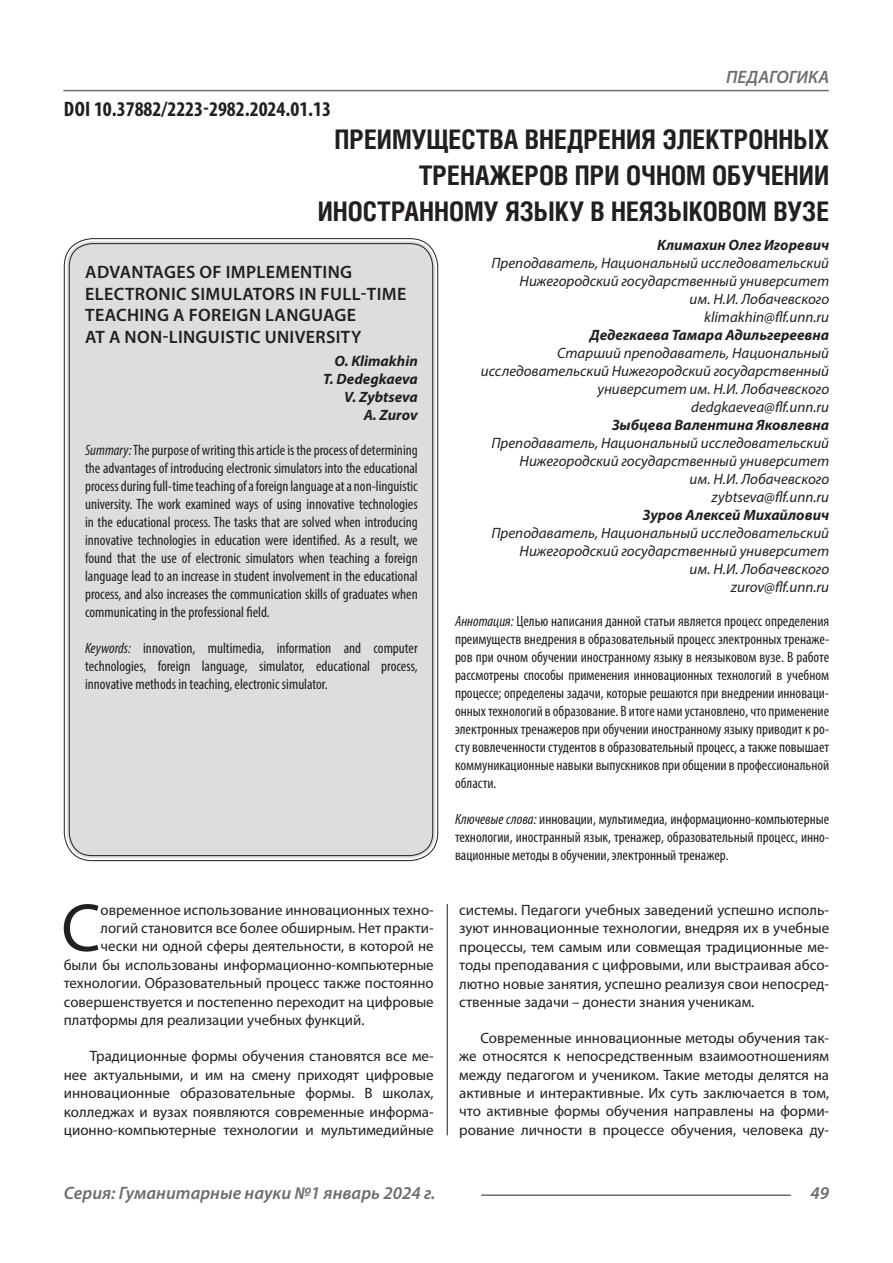
<style>
.page{position:relative;width:893px;height:1263px;background:#fff}
.page>*{position:absolute;margin:0;border:0;box-sizing:border-box;transform-origin:0 0}
.Статья_текст_первый{font:68.4px "Myriad Pro";color:#231f20}
.Статья_название{font:700 27px "Helios Cond C";color:#231f20}
.ДОИ{font:700 condensed 21px "Myriad Pro";color:#231f20}
.Статья_название_англ{font:600 18px/21.6px "Myriad Pro";letter-spacing:.02em;color:#231f20}
.t1{font:italic 600 18px "Myriad Pro";color:#6c6d70}
.Статья_аннотация_анг{font:condensed 15px/18px "Myriad Pro";color:#231f20;text-align:justify}
.Статья_текст{font:15px/18.5px "Myriad Pro";color:#231f20;text-align:justify}
.Статья_аннотация_тек{font:condensed 15px/18px "Myriad Pro";color:#231f20;text-align:justify}
.Статья_автор_инфо{font:italic 15px/18px "Myriad Pro";color:#231f20;text-align:right}
.Статья_текст_первый-2{font:15px "Myriad Pro";color:#231f20}
.Статья_автор_фио_рус{font:italic 700 15px "Myriad Pro";color:#231f20}
.Статья_автор_англ{font:italic 700 15px "Myriad Pro";color:#231f20}
.s1{font-style:italic}
</style>
<div class="page">
<hr style="left:447px;top:128px;width:1px;height:1007px;background:#231f20">
<hr style="left:63px;top:90px;width:766px;height:1px;background:#6c6d70">
<hr style="left:481px;top:1194px;width:310px;height:2px;background:#6c6d70">
<div style="left:441px;top:103px;width:10px;height:801px;background:#fff"></div>
<div style="left:67px;top:241px;width:368px;height:617px;background:#dcdddf;border-radius:26px"></div>
<p class="ДОИ" style="left:64px;top:96px;width:269px">DOI 10.37882/2223-2982.2024.01.13</p>
<p class="t1" style="left:726px;top:66px;width:104px">ПЕДАГОГИКА</p>
<p class="Статья_название" style="left:335px;top:124px;width:496px">ПРЕИМУЩЕСТВА ВНЕДРЕНИЯ ЭЛЕКТРОННЫХ</p>
<p class="Статья_название" style="left:419px;top:160px;width:412px">ТРЕНАЖЕРОВ ПРИ ОЧНОМ ОБУЧЕНИИ</p>
<p class="Статья_название" style="left:318px;top:196px;width:513px">ИНОСТРАННОМУ ЯЗЫКУ В НЕЯЗЫКОВОМ ВУЗЕ</p>
<p class="Статья_автор_фио_рус" style="left:657px;top:235px;width:174px">Климахин Олег Игоревич</p>
<p class="Статья_автор_инфо" style="left:491px;top:254px;width:339px">Преподаватель, Национальный исследовательский<br>Нижегородский государственный университет</p>
<p class="Статья_автор_инфо" style="left:690px;top:290px;width:141px">им. Н.И. Лобачевского</p>
<p class="Статья_автор_инфо" style="left:704px;top:308px;width:127px">klimakhin@flf.unn.ru</p>
<p class="Статья_автор_фио_рус" style="left:590px;top:325px;width:241px">Дедегкаева Тамара Адильгереевна</p>
<p class="Статья_автор_инфо" style="left:481px;top:344px;width:350px">Старший преподаватель, Национальный исследовательский Нижегородский государственный университет им. Н.И. Лобачевского</p>
<p class="Статья_автор_инфо" style="left:691px;top:398px;width:139px">dedgkaevea@flf.unn.ru</p>
<p class="Статья_автор_фио_рус" style="left:612px;top:415px;width:219px">Зыбцева Валентина Яковлевна</p>
<p class="Статья_автор_инфо" style="left:491px;top:434px;width:339px">Преподаватель, Национальный исследовательский<br>Нижегородский государственный университет</p>
<p class="Статья_автор_инфо" style="left:690px;top:470px;width:141px">им. Н.И. Лобачевского</p>
<p class="Статья_автор_инфо" style="left:712px;top:488px;width:119px">zybtseva@flf.unn.ru</p>
<p class="Статья_автор_фио_рус" style="left:643px;top:505px;width:188px">Зуров Алексей Михайлович</p>
<p class="Статья_автор_инфо" style="left:491px;top:524px;width:339px">Преподаватель, Национальный исследовательский<br>Нижегородский государственный университет</p>
<p class="Статья_автор_инфо" style="left:690px;top:560px;width:141px">им. Н.И. Лобачевского</p>
<p class="Статья_автор_инфо" style="left:731px;top:578px;width:100px">zurov@flf.unn.ru</p>
<p class="Статья_аннотация_тек" style="left:455px;top:612px;width:376px"><span class="s1">Аннотация:</span> Целью написания данной статьи является процесс определения преимуществ внедрения в образовательный процесс электронных тренаже&shy;ров при очном обучении иностранному языку в неязыковом вузе. В работе рассмотрены способы применения инновационных технологий в учебном процессе; определены задачи, которые решаются при внедрении инноваци&shy;онных технологий в образование. В итоге нами установлено, что применение электронных тренажеров при обучении иностранному языку приводит к ро&shy;сту вовлеченности студентов в образовательный процесс, а также повышает коммуникационные навыки выпускников при общении в профессиональной области.</p>
<p class="Статья_аннотация_тек" style="left:455px;top:810px;width:376px"><span class="s1">Ключевые слова:</span> инновации, мультимедиа, информационно-компьютерные технологии, иностранный язык, тренажер, образовательный процесс, инно&shy;вационные методы в обучении, электронный тренажер.</p>
<p class="Статья_название_англ" style="left:85px;top:261px;width:323px">ADVANTAGES OF IMPLEMENTING<br>ELECTRONIC SIMULATORS IN FULL-TIME<br>TEACHING A FOREIGN LANGUAGE</p>
<p class="Статья_название_англ" style="left:85px;top:325px;width:278px">AT A NON-LINGUISTIC UNIVERSITY</p>
<p class="Статья_автор_англ" style="left:334px;top:351px;width:85px">O. Klimakhin</p>
<p class="Статья_автор_англ" style="left:323px;top:369px;width:96px">T. Dedegkaeva</p>
<p class="Статья_автор_англ" style="left:344px;top:387px;width:75px">V. Zybtseva</p>
<p class="Статья_автор_англ" style="left:364px;top:405px;width:56px">A. Zurov</p>
<p class="Статья_аннотация_анг" style="left:85px;top:440px;width:334px"><span class="s1">Summary:</span> The purpose of writing this article is the process of determining the advantages of introducing electronic simulators into the educational process during full-time teaching of a foreign language at a non-linguistic university. The work examined ways of using innovative technologies in the educational process. The tasks that are solved when introducing innovative technologies in education were identified. As a result, we found that the use of electronic simulators when teaching a foreign language lead to an increase in student involvement in the educational process, and also increases the communication skills of graduates when communicating in the professional field.</p>
<p class="Статья_аннотация_анг" style="left:85px;top:638px;width:334px"><span class="s1">Keywords:</span> innovation, multimedia, information and computer technologies, foreign language, simulator, educational process, innovative methods in teaching, electronic simulator.</p>
<p class="Статья_текст_первый" style="left:61px;top:886px;width:41px">С</p>
<p class="Статья_текст_первый-2" style="left:101px;top:901px;width:335px">овременное использование инновационных техно-</p>
<p class="Статья_текст_первый-2" style="left:101px;top:919px;width:335px">логий становится все более обширным. Нет практи-</p>
<p class="Статья_текст_первый-2" style="left:101px;top:937px;width:335px">чески ни одной сферы деятельности, в которой не</p>
<p class="Статья_текст_первый-2" style="left:64px;top:955px;width:371px">были бы использованы информационно-компьютерные</p>
<p class="Статья_текст_первый-2" style="left:64px;top:974px;width:371px">технологии. Образовательный процесс также постоянно</p>
<p class="Статья_текст_первый-2" style="left:64px;top:992px;width:371px">совершенствуется и постепенно переходит на цифровые</p>
<p class="Статья_текст_первый-2" style="left:64px;top:1011px;width:302px">платформы для реализации учебных функций.</p>
<p class="Статья_текст" style="left:64px;top:1046px;width:371px;text-indent:26px">Традиционные формы обучения становятся все ме&shy;нее актуальными, и им на смену приходят цифровые инновационные образовательные формы. В школах, колледжах и вузах появляются современные информа&shy;ционно-компьютерные технологии и мультимедийные</p>
<p class="Статья_текст" style="left:459px;top:900px;width:371px">системы. Педагоги учебных заведений успешно исполь&shy;зуют инновационные технологии, внедряя их в учебные процессы, тем самым или совмещая традиционные ме&shy;тоды преподавания с цифровыми, или выстраивая абсо&shy;лютно новые занятия, успешно реализуя свои непосред&shy;ственные задачи – донести знания ученикам.</p>
<p class="Статья_текст" style="left:459px;top:1028px;width:371px;text-indent:21px">Современные инновационные методы обучения так&shy;же относятся к непосредственным взаимоотношениям между педагогом и учеником. Такие методы делятся на активные и интерактивные. Их суть заключается в том, что активные формы обучения направлены на форми&shy;рование личности в процессе обучения, человека ду-</p>
<p class="t1" style="left:64px;top:1182px;width:373px">Серия: Гуманитарные науки №1 январь 2024 г.</p>
<p class="t1" style="left:810px;top:1182px;width:20px">49</p>
</div>
